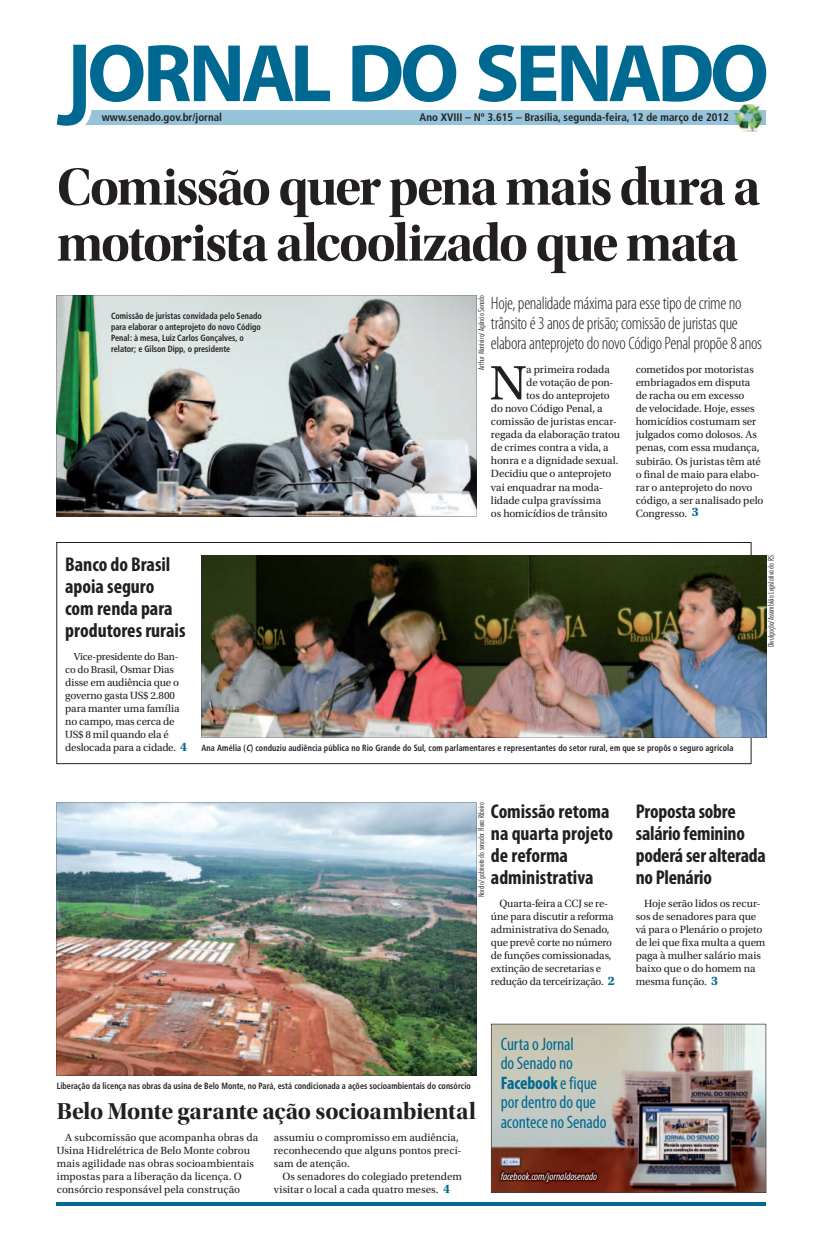
<style>
.page{position:relative;width:823px;height:1248px;background:#fff}
.page>*{position:absolute;margin:0;border:0;box-sizing:border-box;transform-origin:0 0}
.t1{font:54px/56px "Utopia Std Bold Disp";letter-spacing:-.035em;color:#231f20}
.t2{font:50.8px "Utopia Std";color:#231f20}
.t3{font:24px "Utopia Std Bold Disp";letter-spacing:-.01em;color:#231f20}
.t4{font:700 condensed 20px/22px "Myriad Pro";letter-spacing:-.005em;color:#231f20}
.t5{font:300 condensed 18px/20px "Myriad Pro";letter-spacing:-.02em;color:#231f20}
.t6{font:condensed 18px/19.5px "Myriad Pro";letter-spacing:-.005em;color:#006991}
.t7{font:11px/13px "Utopia Std";letter-spacing:-.005em;color:#231f20}
.t8{font:700 condensed 11px "Frutiger";color:#231f20}
.t9{font:italic condensed 11px "Myriad Pro";color:#fff}
.t10{font:10.6px/13px "Utopia Std";letter-spacing:-.02em;color:#231f20}
.t11{font:700 condensed 9px/11px "Frutiger";letter-spacing:.005em;color:#231f20;scale:.9 1}
.t12{font:300 condensed 8px "Futura BT";color:#231f20}
.s1{font-weight:700;font-size:13px;color:#006991}
.s2{font-size:11px}
.s3{font-style:italic}
.s4{font-weight:700}
</style>
<div class="page">
<hr style="left:57px;top:1202px;width:708px;height:3px;background:#006991">
<svg style="left:56px;top:542px;width:695px;height:222px"></svg>
<div style="left:59px;top:110px;width:706px;height:14px;background:#94c3da"></div>
<img style="left:734px;top:104px;width:27px;height:27px">
<img style="left:734px;top:110px;width:27px;height:14px">
<svg style="left:57px;top:45px;width:273px;height:81px"></svg>
<svg style="left:352px;top:45px;width:104px;height:57px"></svg>
<svg style="left:478px;top:45px;width:287px;height:57px"></svg>
<img style="left:57px;top:295px;width:419px;height:221px">
<img style="left:57px;top:802px;width:419px;height:273px">
<img style="left:201px;top:555px;width:564px;height:182px">
<img style="left:490px;top:1023px;width:275px;height:169px">
<img style="left:498px;top:1170px;width:100px;height:13px">
<p class="t8" style="left:102px;top:111px;width:122px">www.senado.gov.br/jornal</p>
<p class="t8" style="left:419px;top:111px;width:310px">Ano XVIII – Nº 3.615 – Brasília, segunda-feira, 12 de março de 2012</p>
<h1 class="t1" style="left:57px;top:159px;width:704px">Comissão quer pena mais dura a motorista alcoolizado que mata</h1>
<h3 class="t5" style="left:490px;top:293px;width:272px">Hoje, penalidade máxima para esse tipo de crime no trânsito é 3 anos de prisão; comissão de juristas que elabora anteprojeto do novo Código Penal propõe 8 anos</h3>
<h2 class="t2" style="left:489px;top:355px;width:39px">N</h2>
<p class="t7" style="left:526px;top:363px;width:85px">a primeira rodada</p>
<p class="t12" style="left:476px;top:369px;width:76px;rotate:-90deg">Arthur Monteiro/ Agência Senado</p>
<p class="t11" style="left:111px;top:311px;width:169px">Comissão de juristas convidada pelo Senado para elaborar o anteprojeto do novo Código Penal: à mesa, Luiz Carlos Gonçalves, o relator; e Gilson Dipp, o presidente</p>
<p class="t7" style="left:635px;top:363px;width:129px">cometidos por motoristas embriagados em disputa de racha ou em excesso<br>de velocidade. Hoje, esses homicídios costumam ser julgados como dolosos. As penas, com essa mudança, subirão. Os juristas têm até o nal de maio para elabo&shy;rar o anteprojeto do novo código, a ser analisado pelo<br>Congresso. <span class="s1">3</span></p>
<p class="t7" style="left:526px;top:376px;width:89px">de votação de pon-</p>
<p class="t7" style="left:526px;top:389px;width:85px">tos do anteprojeto</p>
<p class="t7" style="left:490px;top:402px;width:113px">do novo Código Penal, a</p>
<p class="t7" style="left:490px;top:415px;width:127px">comissão de juristas encar-</p>
<p class="t7" style="left:490px;top:428px;width:131px">regada da elaboração tratou</p>
<p class="t7" style="left:490px;top:441px;width:119px">de crimes contra a vida, a</p>
<p class="t7" style="left:490px;top:454px;width:129px">honra e a dignidade sexual.</p>
<p class="t7" style="left:490px;top:467px;width:122px">Decidiu que o anteprojeto</p>
<p class="t7" style="left:490px;top:480px;width:114px">vai enquadrar na moda-</p>
<p class="t7" style="left:490px;top:493px;width:112px">lidade culpa gravíssima</p>
<p class="t7" style="left:490px;top:506px;width:118px">os homicídios de trânsito</p>
<h3 class="t4" style="left:65px;top:552px;width:122px">Banco do Brasil apoia seguro com renda para produtores rurais</h3>
<p class="t10" style="left:65px;top:649px;width:115px;text-indent:9px">Vice-presidente do Ban&shy;co do Brasil<span class="s2">, Osmar Dias</span></p>
<p class="t7" style="left:65px;top:675px;width:123px">disse em audiência que o governo gasta US$ 2.800 para manter uma família no campo, mas cerca de<br>US$ 8 mil quando ela é deslocada para a cidade. <span class="s1">4</span></p>
<p class="t11" style="left:201px;top:742px;width:592px">Ana Amélia (<span class="s3">C</span>) conduziu audiência pública no Rio Grande do Sul, com parlamentares e representantes do setor rural, em que se propôs o seguro agrícola</p>
<p class="t12" style="left:765px;top:647px;width:93px;rotate:-90deg">Divulgação/Assembléia Legislativa do RS</p>
<p class="t12" style="left:476px;top:897px;width:96px;rotate:-90deg">Nardin/ gabinete do senador Flexa Ribeiro</p>
<h3 class="t4" style="left:490px;top:799px;width:124px">Comissão retoma na quarta projeto de reforma administrativa</h3>
<h3 class="t4" style="left:635px;top:799px;width:131px">Proposta sobre salário feminino poderá ser alterada no Plenário</h3>
<p class="t7" style="left:490px;top:896px;width:125px;text-indent:9px">Quarta-feira a CCJ se re&shy;úne para discutir a reforma administrativa do Senado, que prevê corte no número de funções comissionadas, extinção de secretarias e redução da terceirização. <span class="s1">2</span></p>
<p class="t7" style="left:635px;top:896px;width:131px;text-indent:9px">Hoje serão lidos os recur&shy;sos de senadores para que vá para o Plenário o projeto de lei que xa multa a quem paga à mulher salário mais baixo que o do homem na mesma função. <span class="s1">3</span></p>
<p class="t11" style="left:57px;top:1080px;width:461px">Liberação da licença nas obras da usina de Belo Monte, no Pará, está condicionada a ações socioambientais do consórcio</p>
<h3 class="t3" style="left:57px;top:1097px;width:420px">Belo Monte garante ação socioambiental</h3>
<p class="t7" style="left:57px;top:1130px;width:203px;text-indent:9px">A subcomissão que acompanha obras da Usina Hidrelétrica de Belo Monte cobrou mais agilidade nas obras socioambientais impostas para a liberação da licença. O consórcio responsável pela construção</p>
<p class="t7" style="left:274px;top:1130px;width:189px">assumiu o compromisso em audiência, reconhecendo que alguns pontos preci&shy;sam de atenção.</p>
<p class="t7" style="left:274px;top:1169px;width:189px;text-indent:9px">Os senadores do colegiado pretendem visitar o local a cada quatro meses. <span class="s1">4</span></p>
<h3 class="t6" style="left:500px;top:1033px;width:107px">Curta o Jornal<br>do Senado no<br><span class="s4">Facebook</span> e fique por dentro do que acontece no Senado</h3>
<p class="t9" style="left:500px;top:1169px;width:98px">facebook.com/jornaldosenado</p>
</div>
